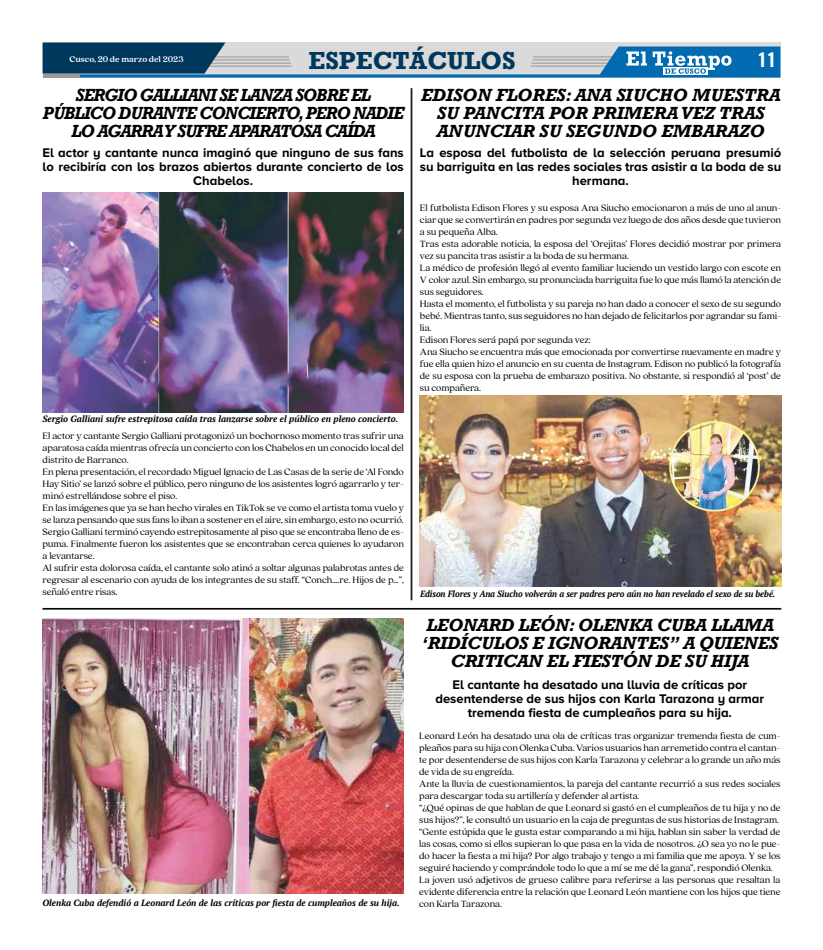
<style>
.page{position:relative;width:823px;height:950px;background:#fff}
.page>*{position:absolute;margin:0;border:0;box-sizing:border-box;transform-origin:0 0}
.t1{font:700 25.3px "Rockwell";color:#00375c}
.t2{font:italic 700 18px/18px "Rockwell";letter-spacing:-.01em;color:#000;text-align:center}
.t3{font:italic 700 18px/18px "Rockwell";letter-spacing:-.05em;color:#000;text-align:center;scale:.94 1}
.t4{font:600 18px "Oswald";color:#fff}
.t5{font:700 13px/14px "Proxima Nova A";color:#000;text-align:center}
.t6{font:10px/12px "Quincy CF";letter-spacing:-.005em;color:#000}
.t7{font:italic 700 9px "PT Serif";color:#000}
.t8{font:italic 700 9px "PT Serif";color:#000;scale:.95 1}
.t9{font:700 9px "Quincy CF";color:#fff}
</style>
<div class="page">
<svg style="left:43px;top:43px;width:737px;height:35px;background:#799db5"></svg>
<hr style="left:411px;top:88px;width:1px;height:512px;background:#000">
<hr style="left:43px;top:609px;width:737px;height:1px;background:#000">
<hr style="left:43px;top:608px;width:737px;height:1px;background:#000">
<img style="left:43px;top:193px;width:360px;height:220px">
<img style="left:43px;top:618px;width:360px;height:275px">
<img style="left:419px;top:395px;width:361px;height:191px">
<p class="t9" style="left:69px;top:53px;width:116px">Cusco, 20 de marzo del 2023</p>
<h1 class="t1" style="left:308px;top:45px;width:208px">ESPECTÁCULOS</h1>
<h2 class="t4" style="left:756px;top:47px;width:20px">11</h2>
<h2 class="t3" style="left:43px;top:87px;width:385px">SERGIO GALLIANI SE LANZA SOBRE EL<br>PÚBLICO DURANTE CONCIERTO, PERO NADIE<br>LO AGARRA Y SUFRE APARATOSA CAÍDA</h2>
<h2 class="t2" style="left:420px;top:87px;width:360px">EDISON FLORES: ANA SIUCHO MUESTRA<br>SU PANCITA POR PRIMERA VEZ TRAS<br>ANUNCIAR SU SEGUNDO EMBARAZO</h2>
<h3 class="t5" style="left:43px;top:146px;width:362px">El actor y cantante nunca imaginó que ninguno de sus fans lo recibiría con los brazos abiertos durante concierto de los<br>Chabelos.</h3>
<h3 class="t5" style="left:419px;top:146px;width:362px">La esposa del futbolista de la selección peruana presumió su barriguita en las redes sociales tras asistir a la boda de su hermana.</h3>
<p class="t7" style="left:43px;top:413px;width:357px">Sergio Galliani sufre estrepitosa caída tras lanzarse sobre el público en pleno concierto.</p>
<p class="t6" style="left:43px;top:430px;width:362px">El actor y cantante Sergio Galliani protagonizó un bochornoso momento tras sufrir una aparatosa caída mientras ofrecía un concierto con los Chabelos en un conocido local del distrito de Barranco.<br>En plena presentación, el recordado Miguel Ignacio de Las Casas de la serie de ‘Al Fondo Hay Sitio’ se lanzó sobre el público, pero ninguno de los asistentes logró agarrarlo y ter&shy;minó estrellándose sobre el piso.<br>En las imágenes que ya se han hecho virales en TikTok se ve como el artista toma vuelo y se lanza pensando que sus fans lo iban a sostener en el aire, sin embargo, esto no ocurrió.<br>Sergio Galliani terminó cayendo estrepitosamente al piso que se encontraba lleno de es&shy;puma. Finalmente fueron los asistentes que se encontraban cerca quienes lo ayudaron a levantarse.<br>Al sufrir esta dolorosa caída, el cantante solo atinó a soltar algunas palabrotas antes de regresar al escenario con ayuda de los integrantes de su staff. “Conch….re. Hijos de p…”, señaló entre risas.</p>
<p class="t7" style="left:43px;top:897px;width:358px">Olenka Cuba defendió a Leonard León de las críticas por fiesta de cumpleaños de su hija.</p>
<p class="t6" style="left:419px;top:202px;width:362px">El futbolista Edison Flores y su esposa Ana Siucho emocionaron a más de uno al anun&shy;ciar que se convertirán en padres por segunda vez luego de dos años desde que tuvieron a su pequeña Alba.<br>Tras esta adorable noticia, la esposa del ‘Orejitas’ Flores decidió mostrar por primera vez su pancita tras asistir a la boda de su hermana.<br>La médico de profesión llegó al evento familiar luciendo un vestido largo con escote en V color azul. Sin embargo, su pronunciada barriguita fue lo que más llamó la atención de sus seguidores.<br>Hasta el momento, el futbolista y su pareja no han dado a conocer el sexo de su segundo bebé. Mientras tanto, sus seguidores no han dejado de felicitarlos por agrandar su fami&shy;lia.<br>Edison Flores será papá por segunda vez:<br>Ana Siucho se encuentra más que emocionada por convertirse nuevamente en madre y fue ella quien hizo el anuncio en su cuenta de Instagram. Edison no publicó la fotografía de su esposa con la prueba de embarazo positiva. No obstante, si respondió al ‘post’ de su compañera.</p>
<p class="t8" style="left:420px;top:588px;width:375px">Edison Flores y Ana Siucho volverán a ser padres pero aún no han revelado el sexo de su bebé.</p>
<h2 class="t2" style="left:421px;top:616px;width:358px">LEONARD LEÓN: OLENKA CUBA LLAMA ‘RIDÍCULOS E IGNORANTES” A QUIENES<br>CRITICAN EL FIESTÓN DE SU HIJA</h2>
<h3 class="t5" style="left:435px;top:677px;width:330px">El cantante ha desatado una lluvia de críticas por desentenderse de sus hijos con Karla Tarazona y armar tremenda fiesta de cumpleaños para su hija.</h3>
<p class="t6" style="left:419px;top:730px;width:362px">Leonard León ha desatado una ola de críticas tras organizar tremenda fiesta de cum&shy;pleaños para su hija con Olenka Cuba. Varios usuarios han arremetido contra el cantan&shy;te por desentenderse de sus hijos con Karla Tarazona y celebrar a lo grande un año más de vida de su engreída.<br>Ante la lluvia de cuestionamientos, la pareja del cantante recurrió a sus redes sociales para descargar toda su artillería y defender al artista.<br>“¿Qué opinas de que hablan de que Leonard si gastó en el cumpleaños de tu hija y no de sus hijos?”, le consultó un usuario en la caja de preguntas de sus historias de Instagram. “Gente estúpida que le gusta estar comparando a mi hija, hablan sin saber la verdad de las cosas, como si ellos supieran lo que pasa en la vida de nosotros. ¿O sea yo no le pue&shy;do hacer la fiesta a mi hija? Por algo trabajo y tengo a mi familia que me apoya. Y se los seguiré haciendo y comprándole todo lo que a mí se me dé la gana”, respondió Olenka.<br>La joven usó adjetivos de grueso calibre para referirse a las personas que resaltan la evidente diferencia entre la relación que Leonard León mantiene con los hijos que tiene con Karla Tarazona.</p>
</div>
